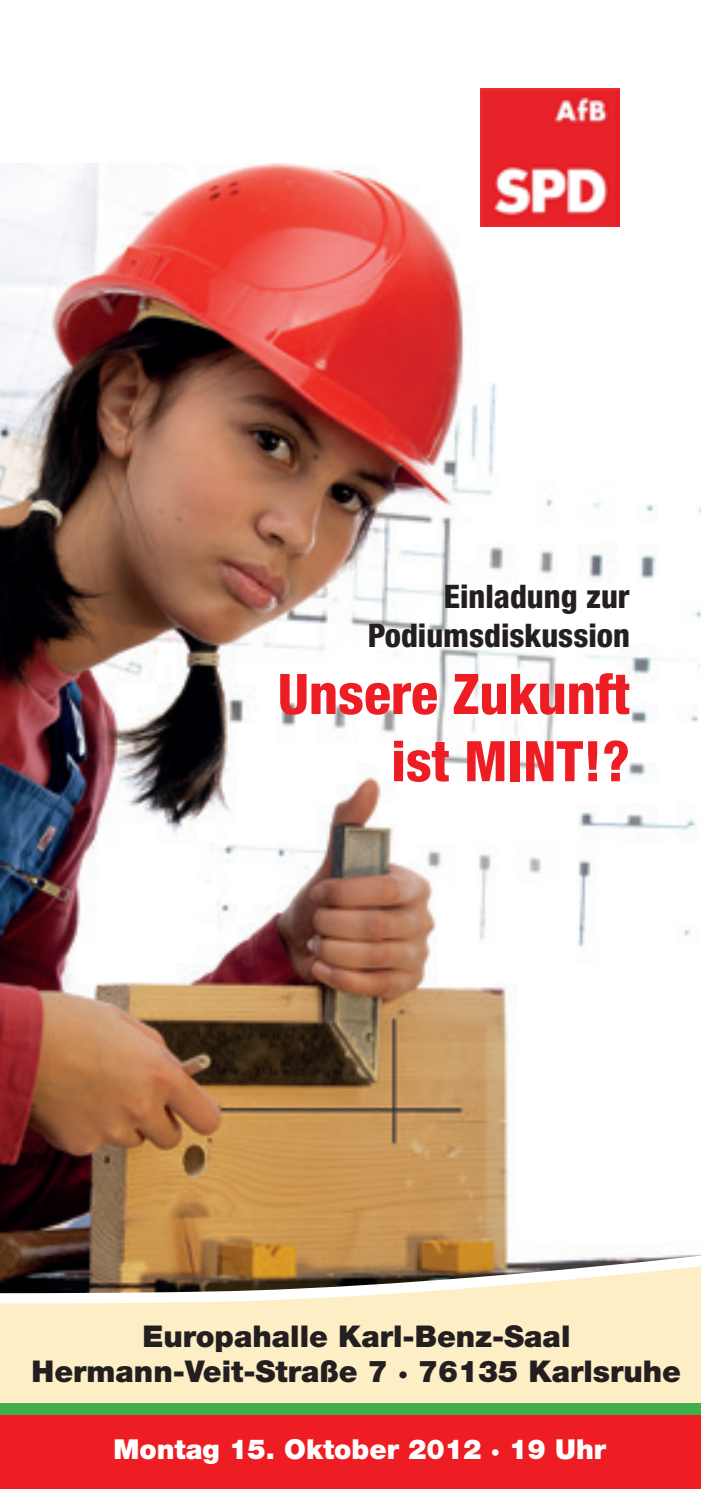
<style>
.page{position:relative;width:702px;height:1489px;background:#fff}
.page>*{position:absolute;margin:0;border:0;box-sizing:border-box;transform-origin:0 0}
.t1{font:800 condensed 56px/67.2px "Helvetica Neue";color:#ee1d23;text-align:right}
.t2{font:800 condensed 32.5px/39px "Helvetica Neue";color:#231f20;text-align:right}
.t3{font:900 30px/35px "Helvetica Neue";color:#231f20;text-align:center}
.t4{font:900 27.5px "Helvetica Neue";color:#fff}
</style>
<div class="page">
<img style="left:0;top:163px;width:700px;height:1064px">
<svg style="left:0;top:1227px;width:508px;height:12px;background:#ad804a"></svg>
<svg style="left:0;top:1239px;width:700px;height:164px;background:#e0cda8"></svg>
<div style="left:0;top:1414px;width:700px;height:74px;background:#ee1d23"></div>
<div style="left:0;top:1403px;width:700px;height:11px;background:#40ae49"></div>
<img style="left:480px;top:88px;width:139px;height:139px">
<p class="t2" style="left:368px;top:576px;width:263px">Einladung zur<br>Podiumsdiskussion</p>
<h1 class="t1" style="left:278px;top:659px;width:354px">Unsere Zukunft ist MINT!?</h1>
<p class="t3" style="left:32px;top:1318px;width:651px">Europahalle Karl-Benz-Saal<br>Hermann-Veit-Straße 7 · 76135 Karlsruhe</p>
<p class="t4" style="left:113px;top:1432px;width:494px">Montag 15. Oktober 2012 · 19 Uhr</p>
</div>
